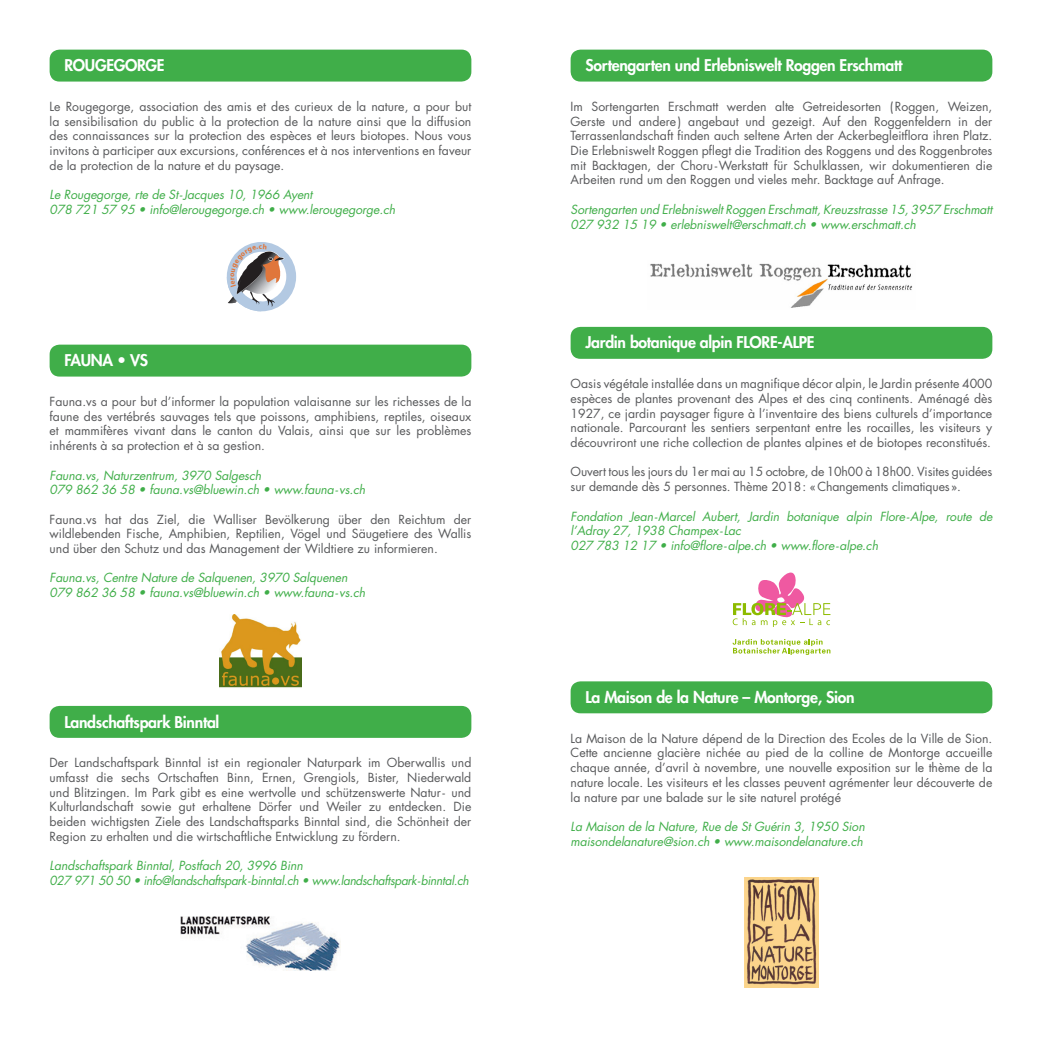
<style>
.page{position:relative;width:1042px;height:1042px;background:#fff}
.page>*{position:absolute;margin:0;border:0;box-sizing:border-box;transform-origin:0 0}
.t1{font:800 15.75px "Futura Std";letter-spacing:-.02em;color:#fff}
.t2{font:12.25px/14.7px "Futura Std";color:#57585a;text-align:justify}
.t3{font:italic 12.25px/14.7px "Futura Std";letter-spacing:-.01em;color:#40ae49}
.t4{font:italic 12.25px "Futura Std";letter-spacing:-.03em;color:#40ae49}
</style>
<div class="page">
<div style="left:50px;top:50px;width:421px;height:32px;background:#40ae49;border-radius:10px"></div>
<div style="left:227px;top:242px;width:69px;height:69px;border:10px solid #b3c9e2;border-radius:50%"></div>
<div style="left:50px;top:345px;width:421px;height:31px;background:#40ae49;border-radius:10px"></div>
<img style="left:219px;top:614px;width:82px;height:74px">
<div style="left:50px;top:706px;width:421px;height:32px;background:#40ae49;border-radius:10px"></div>
<img style="left:180px;top:917px;width:161px;height:53px">
<div style="left:570px;top:50px;width:422px;height:32px;background:#40ae49;border-radius:10px"></div>
<img style="left:650px;top:263px;width:262px;height:45px">
<div style="left:570px;top:327px;width:422px;height:32px;background:#40ae49;border-radius:10px"></div>
<svg style="left:732px;top:639px;width:98px;height:16px"></svg>
<svg style="left:733px;top:572px;width:97px;height:55px"></svg>
<div style="left:570px;top:681px;width:422px;height:32px;background:#40ae49;border-radius:10px"></div>
<img style="left:744px;top:877px;width:74px;height:110px">
<svg style="left:226px;top:244px;width:58px;height:68px"></svg>
<p class="t1" style="left:64px;top:55px;width:102px">ROUGEGORGE</p>
<p class="t2" style="left:50px;top:99px;width:423px">Le Rougegorge, association des amis et des curieux de la nature, a pour but la sensibilisation du public à la protection de la nature ainsi que la diffusion des connaissances sur la protection des espèces et leurs biotopes. Nous vous invitons à participer aux excursions, conférences et à nos interventions en faveur de la protection de la nature et du paysage.</p>
<p class="t3" style="left:50px;top:187px;width:264px">Le Rougegorge, rte de St-Jacques 10, 1966 Ayent</p>
<p class="t3" style="left:50px;top:202px;width:347px">078 721 57 95 • info@lerougegorge.ch • www.lerougegorge.ch</p>
<p class="t1" style="left:64px;top:350px;width:85px">FAUNA • VS</p>
<p class="t2" style="left:50px;top:394px;width:423px">Fauna.vs a pour but d’informer la population valaisanne sur les richesses de la faune des vertébrés sauvages tels que poissons, amphibiens, reptiles, oiseaux et mammifères vivant dans le canton du Valais, ainsi que sur les problèmes inhérents à sa protection et à sa gestion.</p>
<p class="t3" style="left:50px;top:468px;width:213px">Fauna.vs, Naturzentrum, 3970 Salgesch</p>
<p class="t3" style="left:50px;top:482px;width:317px">079 862 36 58 • fauna.vs@bluewin.ch • www.fauna-vs.ch</p>
<p class="t2" style="left:50px;top:512px;width:423px">Fauna.vs hat das Ziel, die Walliser Bevölkerung über den Reichtum der wildlebenden Fische, Amphibien, Reptilien, Vögel und Säugetiere des Wallis und über den Schutz und das Management der Wildtiere zu informieren.</p>
<p class="t3" style="left:50px;top:571px;width:299px">Fauna.vs, Centre Nature de Salquenen, 3970 Salquenen</p>
<p class="t3" style="left:50px;top:585px;width:317px">079 862 36 58 • fauna.vs@bluewin.ch • www.fauna-vs.ch</p>
<p class="t1" style="left:64px;top:712px;width:156px">Landschaftspark Binntal</p>
<p class="t2" style="left:50px;top:755px;width:423px">Der Landschaftspark Binntal ist ein regionaler Naturpark im Oberwallis und umfasst die sechs Ortschaften Binn, Ernen, Grengiols, Bister, Niederwald und Blitzingen. Im Park gibt es eine wertvolle und schützenswerte Natur- und Kulturlandschaft sowie gut erhaltene Dörfer und Weiler zu entdecken. Die beiden wichtigsten Ziele des Landschaftsparks Binntal sind, die Schönheit der Region zu erhalten und die wirtschaftliche Entwicklung zu fördern.</p>
<p class="t3" style="left:50px;top:858px;width:255px">Landschaftspark Binntal, Postfach 20, 3996 Binn</p>
<p class="t4" style="left:50px;top:872px;width:421px">027 971 50 50 • info@landschaftspark-binntal.ch • www.landschaftspark-binntal.ch</p>
<p class="t1" style="left:585px;top:55px;width:318px">Sortengarten und Erlebniswelt Roggen Erschmatt</p>
<p class="t2" style="left:570px;top:99px;width:423px">Im Sortengarten Erschmatt werden alte Getreidesorten (Roggen, Weizen, Gerste und andere) angebaut und gezeigt. Auf den Roggenfeldern in der Terrassenlandschaft finden auch seltene Arten der Ackerbegleitflora ihren Platz.<br>Die Erlebniswelt Roggen pflegt die Tradition des Roggens und des Roggenbrotes mit Backtagen, der Choru-Werkstatt für Schulklassen, wir dokumentieren die Arbeiten rund um den Roggen und vieles mehr. Backtage auf Anfrage.</p>
<p class="t3" style="left:570px;top:202px;width:423px">Sortengarten und Erlebniswelt Roggen Erschmatt, Kreuzstrasse 15, 3957 Erschmatt</p>
<p class="t3" style="left:570px;top:217px;width:347px">027 932 15 19 • erlebniswelt@erschmatt.ch • www.erschmatt.ch</p>
<p class="t1" style="left:585px;top:333px;width:230px">Jardin botanique alpin FLORE-ALPE</p>
<p class="t2" style="left:570px;top:376px;width:423px">Oasis végétale installée dans un magnifique décor alpin, le Jardin présente 4000 espèces de plantes provenant des Alpes et des cinq continents. Aménagé dès 1927, ce jardin paysager figure à l’inventaire des biens culturels d’importance nationale. Parcourant les sentiers serpentant entre les rocailles, les visiteurs y découvriront une riche collection de plantes alpines et de biotopes reconstitués.</p>
<p class="t2" style="left:570px;top:465px;width:423px">Ouvert tous les jours du 1er mai au 15 octobre, de 10h00 à 18h00. Visites guidées sur demande dès 5 personnes. Thème 2018: «Changements climatiques».</p>
<p class="t3" style="left:570px;top:509px;width:423px">Fondation Jean-Marcel Aubert, Jardin botanique alpin Flore-Alpe, route de l’Adray 27, 1938 Champex-Lac</p>
<p class="t3" style="left:570px;top:538px;width:309px">027 783 12 17 • info@flore-alpe.ch • www.flore-alpe.ch</p>
<p class="t1" style="left:585px;top:687px;width:271px">La Maison de la Nature – Montorge, Sion</p>
<p class="t2" style="left:570px;top:731px;width:423px">La Maison de la Nature dépend de la Direction des Ecoles de la Ville de Sion.<br>Cette ancienne glacière nichée au pied de la colline de Montorge accueille chaque année, d’avril à novembre, une nouvelle exposition sur le thème de la nature locale. Les visiteurs et les classes peuvent agrémenter leur découverte de la nature par une balade sur le site naturel protégé</p>
<p class="t3" style="left:570px;top:819px;width:296px">La Maison de la Nature, Rue de St Guérin 3, 1950 Sion</p>
<p class="t3" style="left:570px;top:834px;width:294px">maisondelanature@sion.ch • www.maisondelanature.ch</p>
</div>
